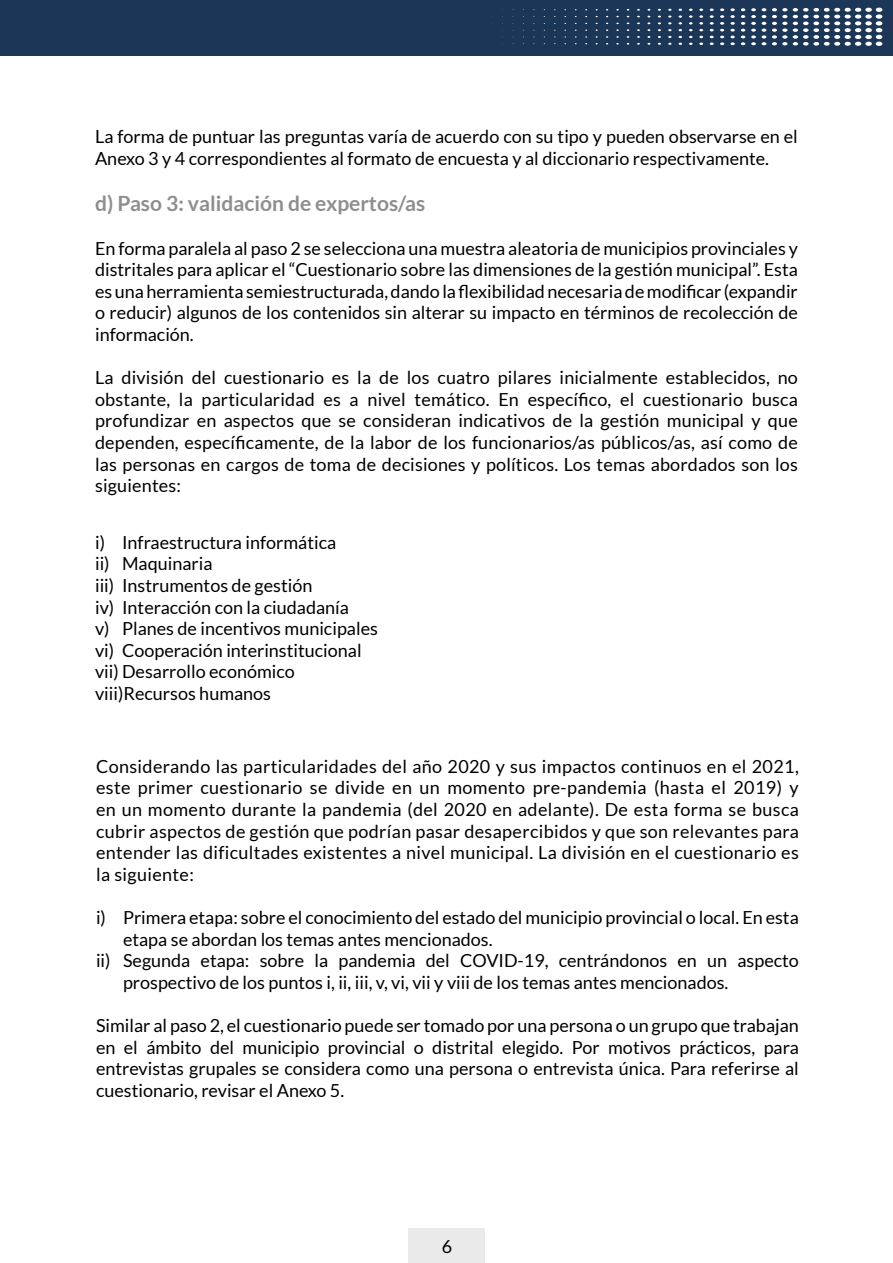
<style>
.page{position:relative;width:893px;height:1263px;background:#fff}
.page>*{position:absolute;margin:0;border:0;box-sizing:border-box;transform-origin:0 0}
.t1{font:700 21px "Lato";color:#8e8e8e}
.t2{font:18px/21.6px "Lato";color:#000;text-align:justify}
.t3{font:18px "Minion Pro";color:#000}
</style>
<div class="page">
<div style="left:0;top:0;width:893px;height:55px;background:#1c3657"></div>
<svg style="left:596px;top:23px;width:2px;height:21px"></svg>
<svg style="left:606px;top:23px;width:2px;height:21px"></svg>
<svg style="left:616px;top:23px;width:3px;height:22px"></svg>
<svg style="left:627px;top:23px;width:2px;height:22px"></svg>
<svg style="left:637px;top:9px;width:3px;height:36px"></svg>
<svg style="left:647px;top:9px;width:3px;height:36px"></svg>
<svg style="left:658px;top:9px;width:3px;height:36px"></svg>
<svg style="left:668px;top:9px;width:3px;height:36px"></svg>
<svg style="left:679px;top:9px;width:3px;height:36px"></svg>
<svg style="left:689px;top:9px;width:4px;height:36px"></svg>
<svg style="left:699px;top:9px;width:4px;height:36px"></svg>
<svg style="left:710px;top:8px;width:4px;height:37px"></svg>
<svg style="left:720px;top:8px;width:4px;height:37px"></svg>
<svg style="left:730px;top:8px;width:5px;height:37px"></svg>
<svg style="left:741px;top:8px;width:4px;height:37px"></svg>
<svg style="left:751px;top:8px;width:5px;height:37px"></svg>
<svg style="left:762px;top:8px;width:4px;height:37px"></svg>
<svg style="left:772px;top:8px;width:15px;height:37px"></svg>
<svg style="left:793px;top:8px;width:89px;height:38px"></svg>
<div style="left:408px;top:1229px;width:77px;height:34px;background:#eaeaea"></div>
<p class="t2" style="left:95px;top:125px;width:704px">La forma de puntuar las preguntas varía de acuerdo con su tipo y pueden observarse en el<br>Anexo 3 y 4 correspondientes al formato de encuesta y al diccionario respectivamente.</p>
<p class="t1" style="left:95px;top:192px;width:332px">d) Paso 3: validación de expertos/as</p>
<p class="t2" style="left:95px;top:237px;width:704px">En forma paralela al paso 2 se selecciona una muestra aleatoria de municipios provinciales y distritales para aplicar el “Cuestionario sobre las dimensiones de la gestión municipal”. Esta es una herramienta semiestructurada, dando la flexibilidad necesaria de modificar (expandir o reducir) algunos de los contenidos sin alterar su impacto en términos de recolección de información.</p>
<p class="t2" style="left:95px;top:367px;width:704px">La división del cuestionario es la de los cuatro pilares inicialmente establecidos, no obstante, la particularidad es a nivel temático. En específico, el cuestionario busca profundizar en aspectos que se consideran indicativos de la gestión municipal y que dependen, específicamente, de la labor de los funcionarios/as públicos/as, así como de las personas en cargos de toma de decisiones y políticos. Los temas abordados son los siguientes:</p>
<p class="t2" style="left:95px;top:531px;width:243px">i) Infraestructura informática</p>
<p class="t2" style="left:95px;top:553px;width:119px">ii) Maquinaria</p>
<p class="t2" style="left:95px;top:575px;width:219px">iii) Instrumentos de gestión</p>
<p class="t2" style="left:95px;top:596px;width:255px">iv) Interacción con la ciudadanía</p>
<p class="t2" style="left:95px;top:618px;width:284px">v) Planes de incentivos municipales</p>
<p class="t2" style="left:95px;top:639px;width:268px">vi) Cooperación interinstitucional</p>
<p class="t2" style="left:95px;top:661px;width:201px">vii) Desarrollo económico</p>
<p class="t2" style="left:95px;top:683px;width:177px">viii)Recursos humanos</p>
<p class="t2" style="left:96px;top:755px;width:704px">Considerando las particularidades del año 2020 y sus impactos continuos en el 2021, este primer cuestionario se divide en un momento pre-pandemia (hasta el 2019) y en un momento durante la pandemia (del 2020 en adelante). De esta forma se busca cubrir aspectos de gestión que podrían pasar desapercibidos y que son relevantes para entender las dificultades existentes a nivel municipal. La división en el cuestionario es la siguiente:</p>
<p class="t2" style="left:123px;top:907px;width:677px;text-indent:-27px">i) Primera etapa: sobre el conocimiento del estado del municipio provincial o local. En esta etapa se abordan los temas antes mencionados.</p>
<p class="t2" style="left:123px;top:950px;width:677px;text-indent:-27px">ii) Segunda etapa: sobre la pandemia del COVID-19, centrándonos en un aspecto prospectivo de los puntos i, ii, iii, v, vi, vii y viii de los temas antes mencionados.</p>
<p class="t2" style="left:96px;top:1015px;width:704px">Similar al paso 2, el cuestionario puede ser tomado por una persona o un grupo que trabajan en el ámbito del municipio provincial o distrital elegido. Por motivos prácticos, para entrevistas grupales se considera como una persona o entrevista única. Para referirse al cuestionario, revisar el Anexo 5.</p>
<p class="t3" style="left:447px;top:1234px;width:10px">6</p>
<p class="t2" style="left:442px;top:1236px;width:12px">6</p>
<p class="t3" style="left:443px;top:1234px;width:10px">2</p>
<p class="t3" style="left:439px;top:1234px;width:18px">11</p>
<p class="t3" style="left:447px;top:1234px;width:10px">2</p>
<p class="t3" style="left:442px;top:1235px;width:10px">1</p>
</div>
